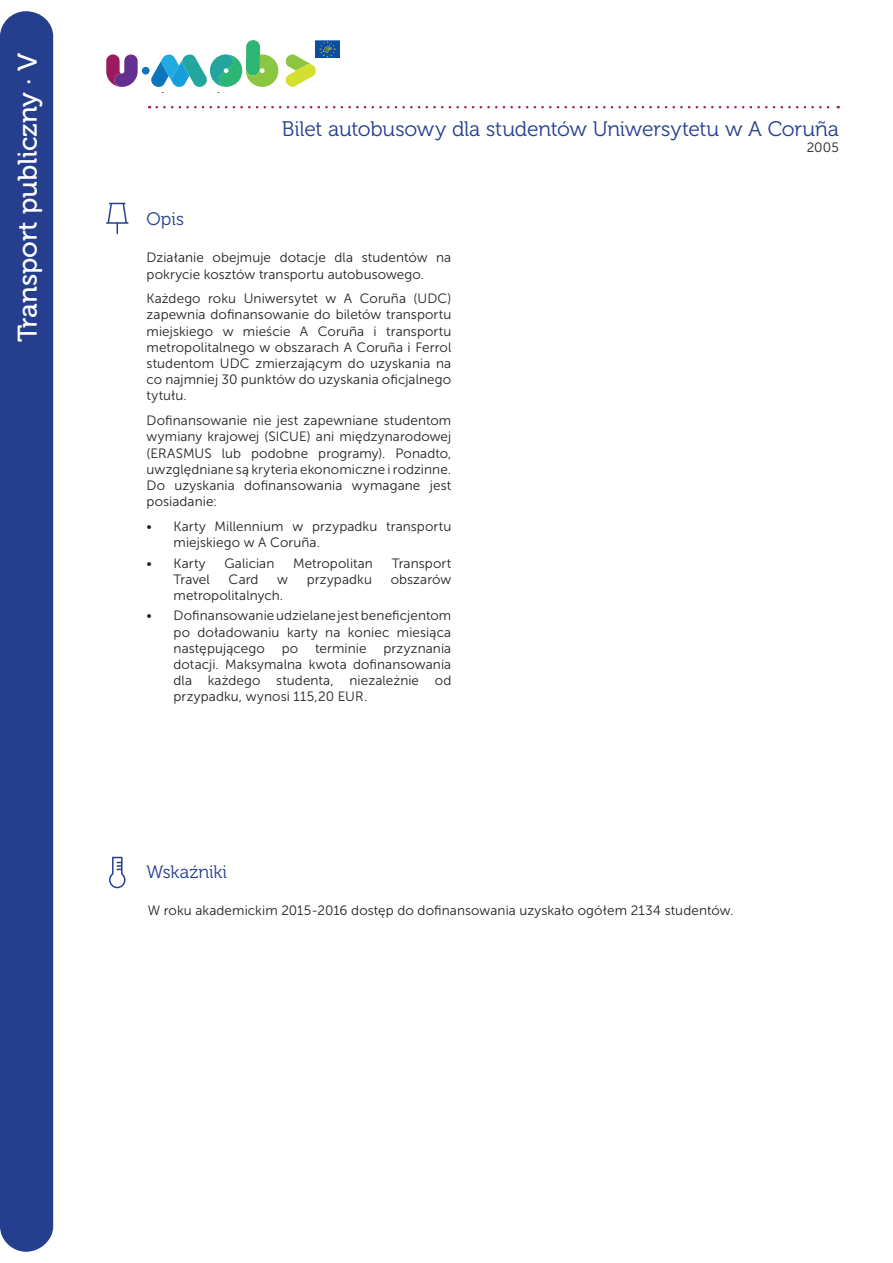
<style>
.page{position:relative;width:893px;height:1263px;background:#fff}
.page>*{position:absolute;margin:0;border:0;box-sizing:border-box;transform-origin:0 0}
.t1{font:27px "Museo 500";letter-spacing:-.01em;color:#fff}
.t2{font:21px "Museo 300";letter-spacing:-.01em;color:#253f8e}
.t3{font:18px "Museo 300";letter-spacing:.005em;color:#253f8e}
.t4{font:13.5px/16.2px "Museo Sans 300";letter-spacing:.005em;color:#231f20;text-align:justify}
</style>
<div class="page">
<div style="left:0;top:11px;width:53px;height:1241px;background:#253f8e;border-radius:26px"></div>
<svg style="left:106px;top:54px;width:32px;height:33px"></svg>
<div style="left:142px;top:67px;width:8px;height:8px;background:#0d75bb;border-radius:50%"></div>
<img style="left:316px;top:40px;width:24px;height:18px">
<svg style="left:151px;top:40px;width:165px;height:53px"></svg>
<svg style="left:157px;top:106px;width:682px;height:2px"></svg>
<svg style="left:109px;top:857px;width:17px;height:31px"></svg>
<svg style="left:106px;top:203px;width:23px;height:31px"></svg>
<p class="t1" style="left:13px;top:342px;width:291px;rotate:-90deg">Transport publiczny · V</p>
<p class="t3" style="left:147px;top:209px;width:39px">Opis</p>
<p class="t2" style="left:282px;top:117px;width:559px">Bilet autobusowy dla studentów Uniwersytetu w A Coruña</p>
<p class="t4" style="left:807px;top:139px;width:34px">2005</p>
<p class="t4" style="left:147px;top:250px;width:306px">Działanie obejmuje dotacje dla studentów na pokrycie kosztów transportu autobusowego.</p>
<p class="t4" style="left:147px;top:291px;width:306px">Każdego roku Uniwersytet w A Coruña (UDC) zapewnia dofinansowanie do biletów transportu miejskiego w mieście A Coruña i transportu metropolitalnego w obszarach A Coruña i Ferrol studentom UDC zmierzającym do uzyskania na co najmniej 30 punktów do uzyskania oficjalnego tytułu.</p>
<p class="t4" style="left:147px;top:412px;width:306px">Dofinansowanie nie jest zapewniane studentom wymiany krajowej (SICUE) ani międzynarodowej (ERASMUS lub podobne programy). Ponadto, uwzględniane są kryteria ekonomiczne i rodzinne.<br>Do uzyskania dofinansowania wymagane jest posiadanie:</p>
<p class="t4" style="left:174px;top:518px;width:279px;text-indent:-27px">• Karty Millennium w przypadku transportu miejskiego w A Coruña.</p>
<p class="t4" style="left:147px;top:555px;width:61px">• Karty</p>
<p class="t4" style="left:224px;top:555px;width:51px">Galician</p>
<p class="t4" style="left:293px;top:555px;width:81px">Metropolitan</p>
<p class="t4" style="left:392px;top:555px;width:61px">Transport</p>
<p class="t4" style="left:174px;top:571px;width:38px">Travel</p>
<p class="t4" style="left:229px;top:571px;width:31px">Card</p>
<p class="t4" style="left:277px;top:571px;width:12px">w</p>
<p class="t4" style="left:307px;top:571px;width:67px">przypadku</p>
<p class="t4" style="left:391px;top:571px;width:62px">obszarów</p>
<p class="t4" style="left:174px;top:587px;width:111px">metropolitalnych.</p>
<p class="t4" style="left:174px;top:608px;width:279px;text-indent:-27px">• Dofinansowanie udzielane jest beneficjentom po doładowaniu karty na koniec miesiąca następującego</p>
<p class="t4" style="left:174px;top:640px;width:279px;text-indent:210px">przyznania dotacji. Maksymalna kwota dofinansowania dla każdego studenta, niezależnie od przypadku, wynosi 115,20 EUR.</p>
<p class="t4" style="left:282px;top:640px;width:18px">po</p>
<p class="t4" style="left:315px;top:640px;width:53px">terminie</p>
<p class="t3" style="left:147px;top:862px;width:82px">Wskaźniki</p>
<p class="t4" style="left:148px;top:903px;width:587px">W roku akademickim 2015-2016 dostęp do dofinansowania uzyskało ogółem 2134 studentów.</p>
</div>
